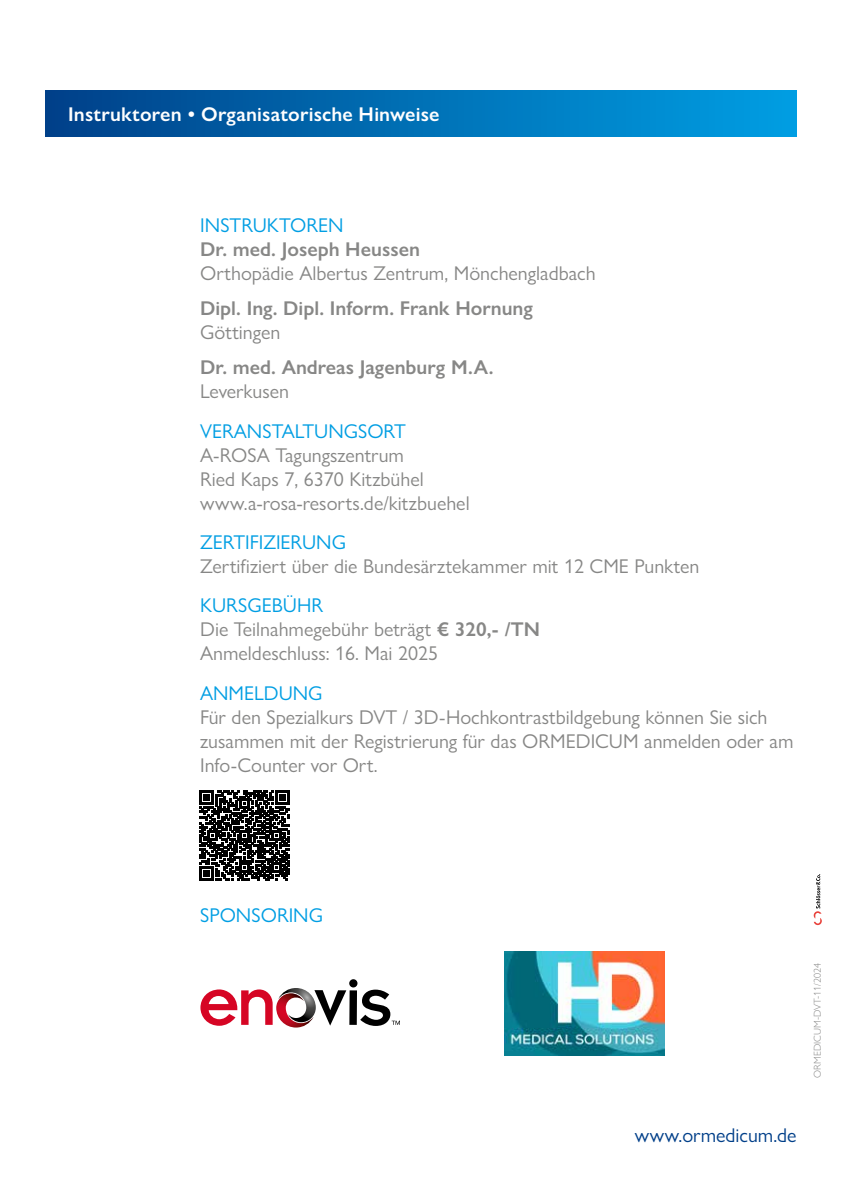
<style>
.page{position:relative;width:842px;height:1191px;background:#fff}
.page>*{position:absolute;margin:0;border:0;box-sizing:border-box;transform-origin:0 0}
.t1{font:20px/24px "Gill Sans Nova";color:#878786}
.t2{font:600 20px "Gill Sans Nova";color:#878786}
.t3{font:20px "Gill Sans Nova";color:#009ee3}
.t4{font:600 20px "Gill Sans Nova";letter-spacing:.01em;color:#fff}
.t5{font:20px "Gill Sans Nova";color:#003f89}
.t6{font:300 10px "Gill Sans Nova";color:#878786}
.s1{color:#009ee3}
.s2{font-weight:600}
</style>
<div class="page">
<img style="left:505px;top:951px;width:159px;height:104px">
<svg style="left:200px;top:979px;width:200px;height:48px"></svg>
<div style="left:45px;top:91px;width:752px;height:45px;background:linear-gradient(to right,#004189,#009fe3)"></div>
<svg style="left:814px;top:874px;width:8px;height:51px"></svg>
<svg style="left:200px;top:791px;width:90px;height:90px"></svg>
<p class="t4" style="left:68px;top:102px;width:373px">Instruktoren • Organisatorische Hinweise</p>
<p class="t3" style="left:200px;top:212px;width:145px">INSTRUKTOREN</p>
<p class="t2" style="left:200px;top:236px;width:221px">Dr. med. Joseph Heussen</p>
<p class="t1" style="left:200px;top:260px;width:397px">Orthopädie Albertus Zentrum, Mönchengladbach</p>
<p class="t2" style="left:200px;top:296px;width:334px">Dipl. Ing. Dipl. Inform. Frank Hornung</p>
<p class="t1" style="left:200px;top:320px;width:82px">Göttingen</p>
<p class="t2" style="left:200px;top:355px;width:295px">Dr. med. Andreas Jagenburg M.A.</p>
<p class="t1" style="left:200px;top:379px;width:90px">Leverkusen</p>
<p class="t3" style="left:200px;top:418px;width:207px">VERANSTALTUNGSORT</p>
<p class="t1" style="left:200px;top:442px;width:271px">A-ROSA Tagungszentrum<br>Ried Kaps 7, 6370 Kitzbühel www.a-rosa-resorts.de/kitzbuehel</p>
<p class="t3" style="left:200px;top:530px;width:147px">ZERTIFIZIERUNG</p>
<p class="t1" style="left:200px;top:554px;width:501px">Zertifiziert über die Bundesärztekammer mit 12 CME Punkten</p>
<p class="t1" style="left:200px;top:593px;width:341px"><span class="s1">KURSGEBÜHR<br></span>Die Teilnahmegebühr beträgt <span class="s2">€ 320,- /TN<br></span>Anmeldeschluss: 16. Mai 2025</p>
<p class="t3" style="left:200px;top:680px;width:124px">ANMELDUNG</p>
<p class="t1" style="left:200px;top:704px;width:595px">Für den Spezialkurs DVT / 3D-Hochkontrastbildgebung können Sie sich zusammen mit der Registrierung für das ORMEDICUM anmelden oder am<br>Info-Counter vor Ort.</p>
<p class="t3" style="left:200px;top:902px;width:124px">SPONSORING</p>
<p class="t6" style="left:811px;top:1077px;width:116px;rotate:-90deg">ORMEDICUM-DVT-11/2024</p>
<p class="t5" style="left:635px;top:1122px;width:163px">www.ormedicum.de</p>
</div>
